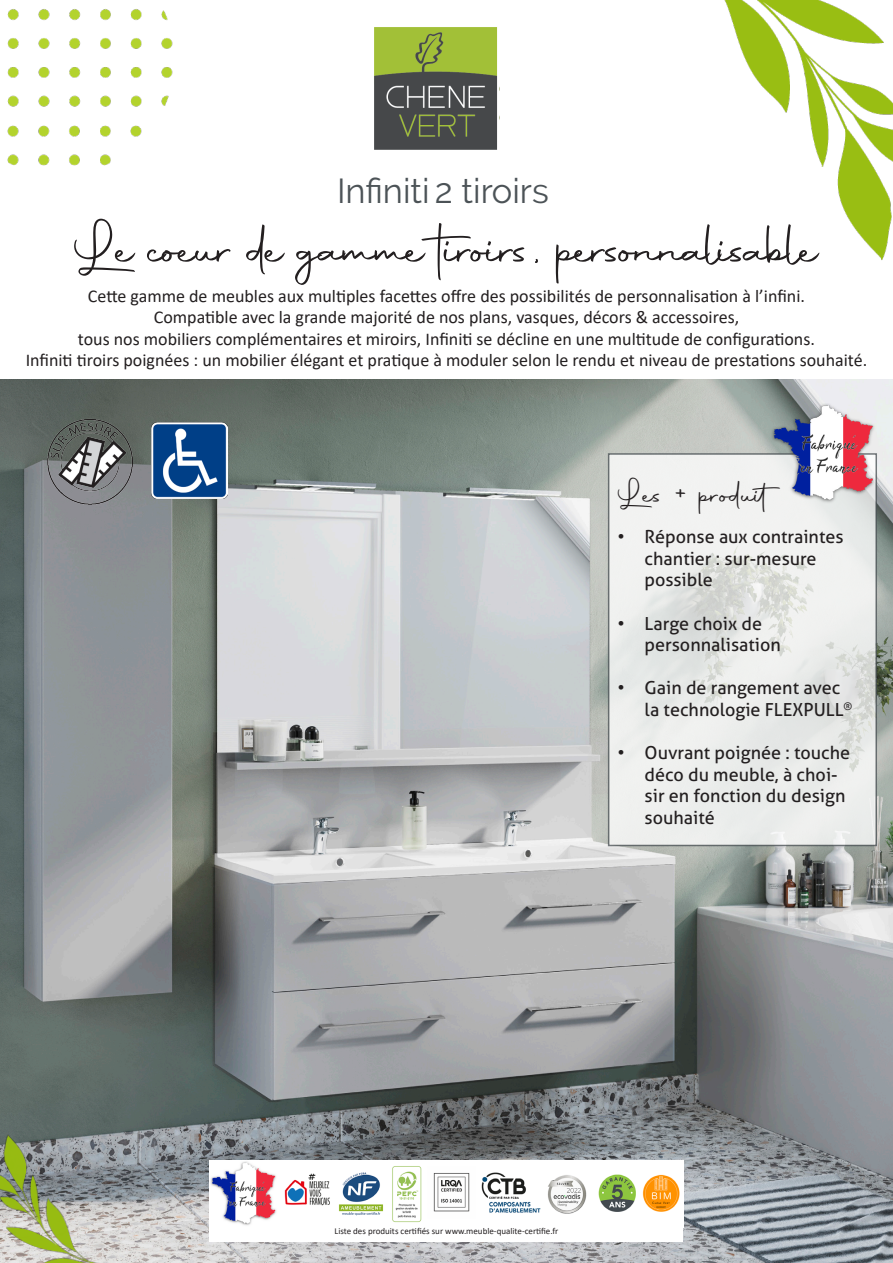
<style>
.page{position:relative;width:893px;height:1263px;background:#fff}
.page>*{position:absolute;margin:0;border:0;box-sizing:border-box;transform-origin:0 0}
.t1{font:61.5px "Autography";letter-spacing:-.04em;color:#231f20}
.t2{font:34.5px "Raleway";color:#4c5357}
.t3{font:34.5px "Autography";color:#231f20}
.t4{font:18px "Calibri";color:#231f20}
.t5{font:18px/21.6px "Aller";color:#231f20}
.Texte_courant{font:9px "Calibri";color:#231f20}
.s1{font-size:45px}
</style>
<div class="page">
<img style="left:7px;top:9px;width:166px;height:157px">
<img style="left:0;top:380px;width:893px;height:883px">
<svg style="left:608px;top:453px;width:269px;height:393px;fill:#edeeed"></svg>
<img style="left:374px;top:27px;width:126px;height:123px">
<img style="left:210px;top:1160px;width:473px;height:67px">
<img style="left:769px;top:403px;width:108px;height:100px">
<img style="left:724px;top:0;width:169px;height:261px">
<img style="left:0;top:1115px;width:170px;height:148px">
<img style="left:43px;top:403px;width:90px;height:101px">
<img style="left:152px;top:423px;width:75px;height:75px">
<div style="left:210px;top:1227px;width:473px;height:14px;background:#fff"></div>
<p class="t2" style="left:337px;top:171px;width:213px">Infiniti 2 tiroirs</p>
<p class="t1" style="left:73px;top:209px;width:748px">Le coeur de gamme tiroirs, personnalisable</p>
<p class="t4" style="left:88px;top:283px;width:719px">Cette gamme de meubles aux multiples facettes offre des possibilités de personnalisation à l’infini.</p>
<p class="t4" style="left:154px;top:305px;width:587px">Compatible avec la grande majorité de nos plans, vasques, décors &amp; accessoires,</p>
<p class="t4" style="left:78px;top:326px;width:738px">tous nos mobiliers complémentaires et miroirs, Infiniti se décline en une multitude de configurations.</p>
<p class="t4" style="left:26px;top:348px;width:843px">Infiniti tiroirs poignées : un mobilier élégant et pratique à moduler selon le rendu et niveau de prestations souhaité.</p>
<p class="t3" style="left:618px;top:472px;width:167px">Les <span class="s1">+</span> produit</p>
<p class="t5" style="left:645px;top:526px;width:201px;text-indent:-27px">• Réponse aux contraintes chantier : sur-mesure possible</p>
<p class="t5" style="left:645px;top:612px;width:138px;text-indent:-27px">• Large choix de personnalisation</p>
<p class="t5" style="left:645px;top:677px;width:209px;text-indent:-27px">• Gain de rangement avec la technologie FLEXPULL<sup>®</sup></p>
<p class="t5" style="left:645px;top:742px;width:207px;text-indent:-27px">• Ouvrant poignée : touche déco du meuble, à choi&shy;sir en fonction du design souhaité</p>
<p class="Texte_courant" style="left:335px;top:1225px;width:225px">Liste des produits certifiés sur www.meuble-qualite-certifie.fr</p>
</div>
